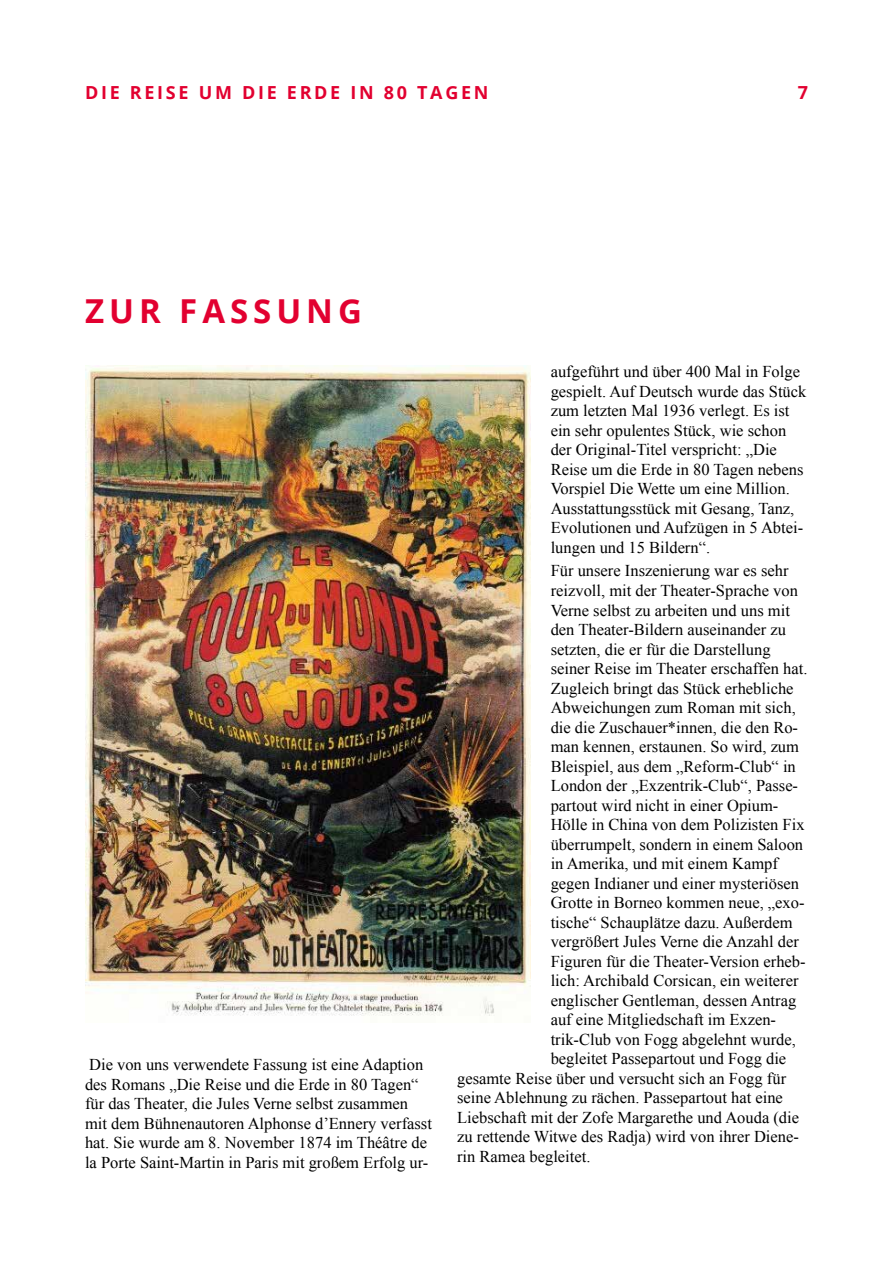
<style>
.page{position:relative;width:893px;height:1263px;background:#fff}
.page>*{position:absolute;margin:0;border:0;box-sizing:border-box;transform-origin:0 0}
.t1{font:700 33px "Open Sans";letter-spacing:.15em;color:#e20030}
.t2{font:700 18px "Open Sans";letter-spacing:.15em;color:#e20030}
.t3{font:16.5px/19.5px "Times New Roman";color:#000}
</style>
<div class="page">
<img style="left:85px;top:366px;width:445px;height:650px">
<p class="t2" style="left:85px;top:80px;width:405px">DIE REISE UM DIE ERDE IN 80 TAGEN</p>
<p class="t2" style="left:798px;top:80px;width:12px">7</p>
<h1 class="t1" style="left:85px;top:288px;width:278px">ZUR FASSUNG</h1>
<p class="t3" style="left:85px;top:1055px;width:348px">Die von uns verwendete Fassung ist eine Adaption des Romans „Die Reise und die Erde in 80 Tagen“ für das Theater, die Jules Verne selbst zusammen mit dem Bühnenautoren Alphonse d’Ennery verfasst hat. Sie wurde am 8. November 1874 im Théâtre de la Porte Saint-Martin in Paris mit großem Erfolg ur-</p>
<p class="t3" style="left:551px;top:362px;width:257px">aufgeführt und über 400 Mal in Folge gespielt. Auf Deutsch wurde das Stück zum letzten Mal 1936 verlegt. Es ist ein sehr opulentes Stück, wie schon der Original-Titel verspricht: „Die Reise um die Erde in 80 Tagen nebens Vorspiel Die Wette um eine Million.<br>Ausstattungsstück mit Gesang, Tanz, Evolutionen und Aufzügen in 5 Abtei&shy;lungen und 15 Bildern“.</p>
<p class="t3" style="left:551px;top:561px;width:239px">Für unsere Inszenierung war es sehr</p>
<p class="t3" style="left:551px;top:580px;width:249px">reizvoll, mit der Theater-Sprache von</p>
<p class="t3" style="left:551px;top:600px;width:241px">Verne selbst zu arbeiten und uns mit</p>
<p class="t3" style="left:551px;top:619px;width:237px">den Theater-Bildern auseinander zu</p>
<p class="t3" style="left:551px;top:639px;width:221px">setzten, die er für die Darstellung</p>
<p class="t3" style="left:551px;top:658px;width:258px">seiner Reise im Theater erschaffen hat.</p>
<p class="t3" style="left:551px;top:678px;width:244px">Zugleich bringt das Stück erhebliche</p>
<p class="t3" style="left:551px;top:697px;width:247px">Abweichungen zum Roman mit sich,</p>
<p class="t3" style="left:551px;top:717px;width:249px">die die Zuschauer*innen, die den Ro-</p>
<p class="t3" style="left:551px;top:736px;width:250px">man kennen, erstaunen. So wird, zum</p>
<p class="t3" style="left:551px;top:756px;width:247px">Bleispiel, aus dem „Reform-Club“ in</p>
<p class="t3" style="left:551px;top:775px;width:249px">London der „Exzentrik-Club“, Passe-</p>
<p class="t3" style="left:551px;top:795px;width:229px">partout wird nicht in einer Opium-</p>
<p class="t3" style="left:551px;top:814px;width:255px">Hölle in China von dem Polizisten Fix</p>
<p class="t3" style="left:551px;top:834px;width:254px">überrumpelt, sondern in einem Saloon</p>
<p class="t3" style="left:551px;top:853px;width:229px">in Amerika, und mit einem Kampf</p>
<p class="t3" style="left:551px;top:873px;width:250px">gegen Indianer und einer mysteriösen</p>
<p class="t3" style="left:551px;top:892px;width:255px">Grotte in Borneo kommen neue, „exo-</p>
<p class="t3" style="left:551px;top:912px;width:243px">tische“ Schauplätze dazu. Außerdem</p>
<p class="t3" style="left:551px;top:931px;width:250px">vergrößert Jules Verne die Anzahl der</p>
<p class="t3" style="left:551px;top:951px;width:257px">Figuren für die Theater-Version erheb-</p>
<p class="t3" style="left:551px;top:970px;width:249px">lich: Archibald Corsican, ein weiterer</p>
<p class="t3" style="left:551px;top:990px;width:247px">englischer Gentleman, dessen Antrag</p>
<p class="t3" style="left:551px;top:1009px;width:227px">auf eine Mitgliedschaft im Exzen-</p>
<p class="t3" style="left:551px;top:1029px;width:247px">trik-Club von Fogg abgelehnt wurde,</p>
<p class="t3" style="left:551px;top:1048px;width:237px">begleitet Passepartout und Fogg die</p>
<p class="t3" style="left:457px;top:1068px;width:331px">gesamte Reise über und versucht sich an Fogg für</p>
<p class="t3" style="left:457px;top:1087px;width:327px">seine Ablehnung zu rächen. Passepartout hat eine</p>
<p class="t3" style="left:457px;top:1107px;width:343px">Liebschaft mit der Zofe Margarethe und Aouda (die</p>
<p class="t3" style="left:457px;top:1126px;width:343px">zu rettende Witwe des Radja) wird von ihrer Diene-</p>
<p class="t3" style="left:457px;top:1146px;width:135px">rin Ramea begleitet.</p>
</div>
